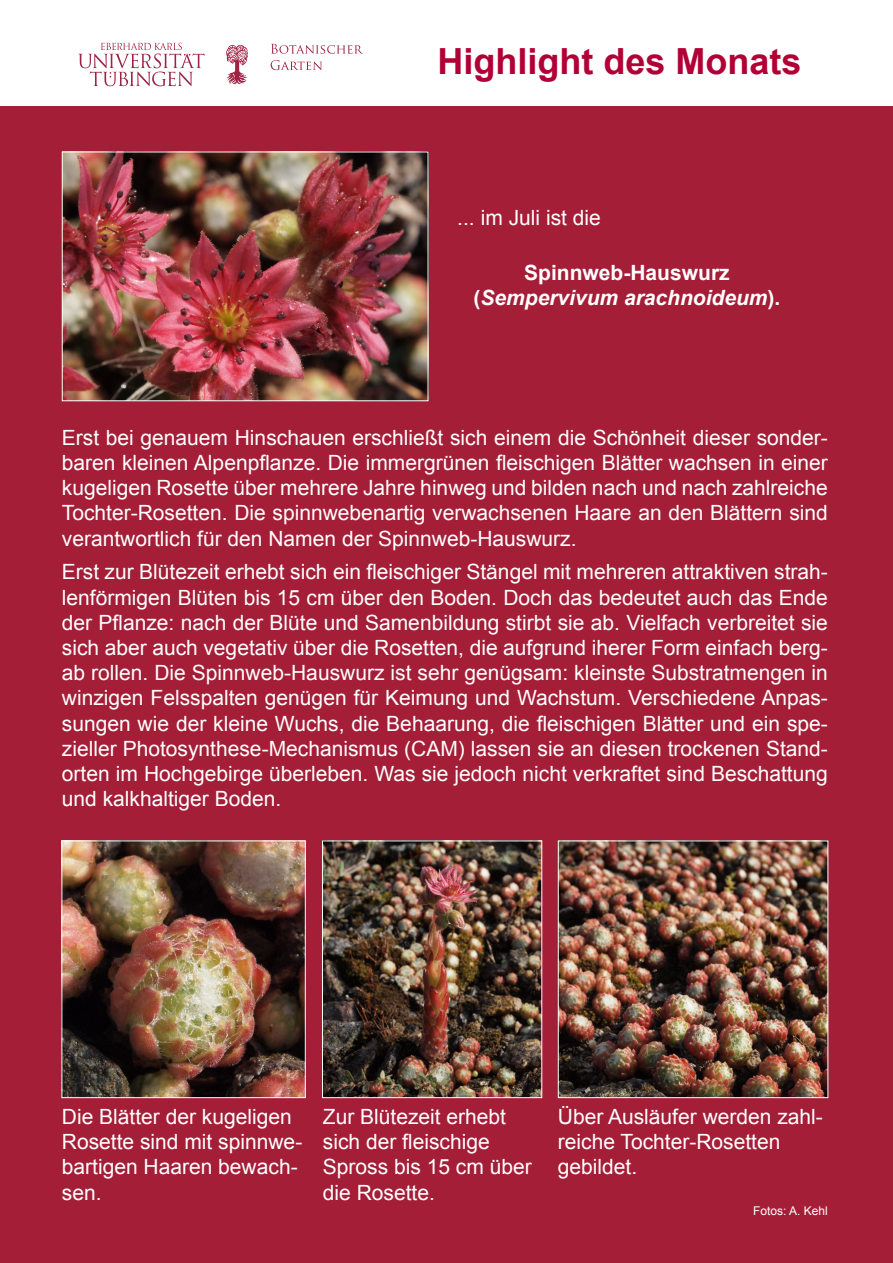
<style>
.page{position:relative;width:893px;height:1263px;background:#fff}
.page>*{position:absolute;margin:0;border:0;box-sizing:border-box;transform-origin:0 0}
.t1{font:700 36px "Arial";color:#b10035}
.t2{font:21px/25.2px "Arial";color:#fff}
.t3{font:italic 700 21px "Arial";color:#fff}
.t4{font:700 21px "Arial";color:#fff}
.t5{font:12px "Arial";color:#fff}
.s1{font-style:normal}
</style>
<div class="page">
<div style="left:0;top:106px;width:893px;height:1156px;background:#a51e37"></div>
<img style="left:560px;top:842px;width:266px;height:254px">
<div style="left:558px;top:840px;width:270px;height:258px;border:1px solid #fff"></div>
<img style="left:64px;top:842px;width:240px;height:254px">
<div style="left:62px;top:840px;width:244px;height:258px;border:1px solid #fff"></div>
<img style="left:324px;top:842px;width:216px;height:254px">
<div style="left:322px;top:840px;width:220px;height:258px;border:1px solid #fff"></div>
<svg style="left:78px;top:43px;width:126px;height:43px"></svg>
<svg style="left:226px;top:45px;width:22px;height:39px"></svg>
<svg style="left:271px;top:60px;width:51px;height:10px"></svg>
<svg style="left:271px;top:44px;width:92px;height:10px"></svg>
<img style="left:64px;top:154px;width:362px;height:245px">
<div style="left:62px;top:152px;width:366px;height:249px;border:1px solid #fff"></div>
<p class="t1" style="left:438px;top:38px;width:366px">Highlight des Monats</p>
<p class="t2" style="left:457px;top:205px;width:145px">... im Juli ist die</p>
<p class="t4" style="left:524px;top:258px;width:207px">Spinnweb-Hauswurz</p>
<p class="t3" style="left:473px;top:284px;width:308px"><span class="s1">(</span>Sempervivum arachnoideum<span class="s1">).</span></p>
<p class="t2" style="left:62px;top:425px;width:767px;text-align:justify">Erst bei genauem Hinschauen erschließt sich einem die Schönheit dieser sonder&shy;baren kleinen Alpenpflanze. Die immergrünen fleischigen Blätter wachsen in einer kugeligen Rosette über mehrere Jahre hinweg und bilden nach und nach zahlreiche Tochter-Rosetten. Die spinnwebenartig verwachsenen Haare an den Blättern sind verantwortlich für den Namen der Spinnweb-Hauswurz.</p>
<p class="t2" style="left:62px;top:559px;width:767px;text-align:justify">Erst zur Blütezeit erhebt sich ein fleischiger Stängel mit mehreren attraktiven strah&shy;lenförmigen Blüten bis 15 cm über den Boden. Doch das bedeutet auch das Ende der Pflanze: nach der Blüte und Samenbildung stirbt sie ab. Vielfach verbreitet sie sich aber auch vegetativ über die Rosetten, die aufgrund iherer Form einfach berg&shy;ab rollen. Die Spinnweb-Hauswurz ist sehr genügsam: kleinste Substratmengen in winzigen Felsspalten genügen für Keimung und Wachstum. Verschiedene Anpas&shy;sungen wie der kleine Wuchs, die Behaarung, die fleischigen Blätter und ein spe&shy;zieller Photosynthese-Mechanismus (CAM) lassen sie an diesen trockenen Stand&shy;orten im Hochgebirge überleben. Was sie jedoch nicht verkraftet sind Beschattung und kalkhaltiger Boden.</p>
<p class="t2" style="left:62px;top:1104px;width:242px">Die Blätter der kugeligen<br>Rosette sind mit spinnwe&shy;bartigen Haaren bewach&shy;sen.</p>
<p class="t2" style="left:323px;top:1104px;width:210px">Zur Blütezeit erhebt sich der fleischige<br>Spross bis 15 cm über die Rosette.</p>
<p class="t2" style="left:558px;top:1104px;width:266px">Über Ausläufer werden zahl&shy;reiche Tochter-Rosetten gebildet.</p>
<p class="t5" style="left:753px;top:1203px;width:76px">Fotos: A. Kehl</p>
</div>
